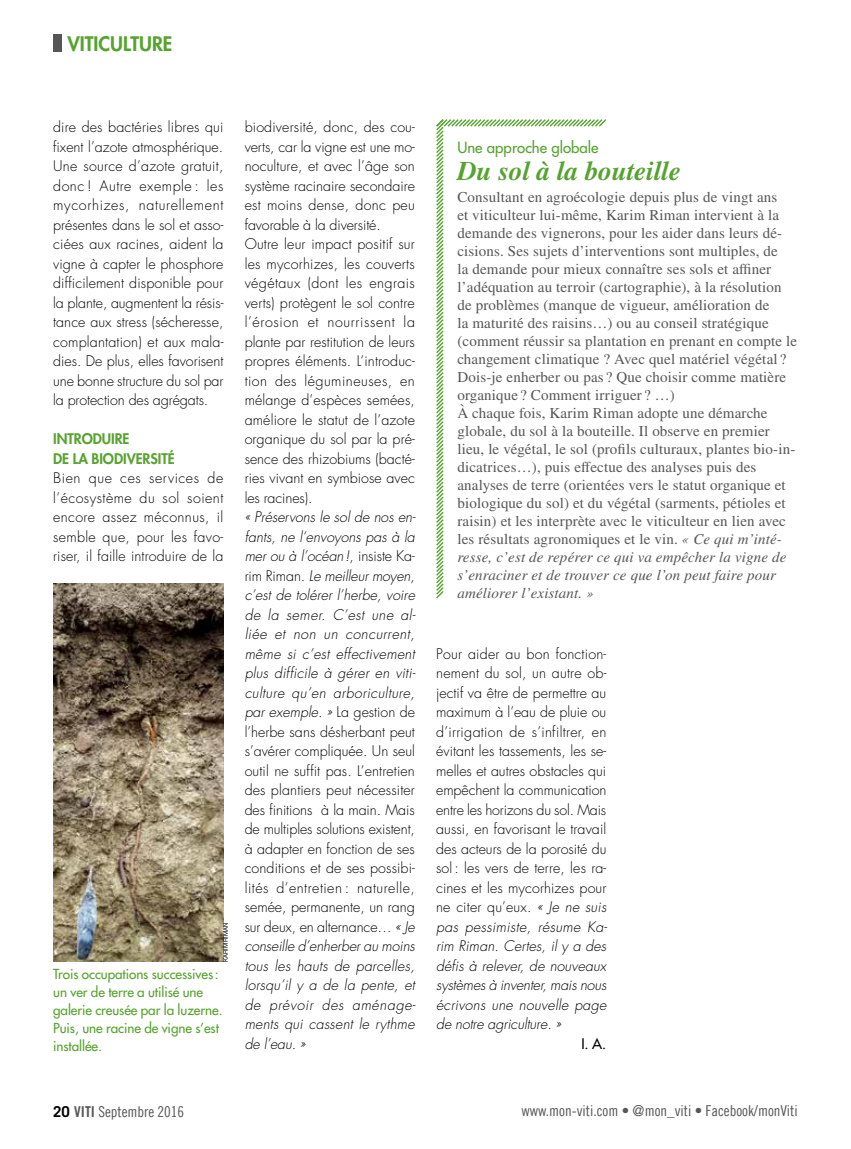
<style>
.page{position:relative;width:851px;height:1149px;background:#fff}
.page>*{position:absolute;margin:0;border:0;box-sizing:border-box;transform-origin:0 0}
.t1{font:italic 700 27px "STIX General";color:#56a32f}
.t2{font:800 19.5px "Futura Std";color:#56a32f}
.t3{font:15px/18px "STIX General";letter-spacing:.01em;color:#565655}
.t4{font:15px "Trade Gothic LT Com Cn 18";color:#565655}
.t5{font:500 15px "Futura Std";color:#56a32f}
.t6{font:300 14.25px/19.5px "Futura Std";letter-spacing:.01em;color:#000;text-align:justify}
.t7{font:italic 300 14.25px/19.5px "Futura Std";letter-spacing:.015em;color:#000;text-align:justify}
.t8{font:800 14.25px/19.5px "Futura Std";letter-spacing:-.005em;color:#56a32f}
.t9{font:500 14.25px "Futura Std";color:#000}
.t10{font:500 13.5px/18px "Futura Std";letter-spacing:-.005em;color:#56a32f}
.t11{font:6px "Helvetica Neue LT Com";letter-spacing:-.005em;color:#000}
.s1{font-style:normal}
.s2{font-style:italic}
.s3{font-family:"Trade Gothic LT Com";font-weight:700;color:#000}
.s4{font-family:"Trade Gothic LT Com Bd Cn 20"}
</style>
<div class="page">
<div style="left:53px;top:34px;width:9px;height:17px;background:#565655"></div>
<svg style="left:436px;top:119px;width:171px;height:480px"></svg>
<img style="left:53px;top:583px;width:170px;height:378px">
<h2 class="t2" style="left:67px;top:31px;width:95px">VITICULTURE</h2>
<p class="t6" style="left:53px;top:117px;width:172px">dire des bactéries libres qui fixent l’azote atmosphérique.<br>Une source d’azote gratuit, donc ! Autre exemple : les mycorhizes, naturellement présentes dans le sol et asso&shy;ciées aux racines, aident la vigne à capter le phosphore difficilement disponible pour la plante, augmentent la résis&shy;tance aux stress (sécheresse, complantation) et aux mala&shy;dies. De plus, elles favorisent une bonne structure du sol par la protection des agrégats.</p>
<p class="t8" style="left:53px;top:429px;width:123px">INTRODUIRE<br>DE LA BIODIVERSITÉ</p>
<p class="t6" style="left:53px;top:468px;width:172px">Bien que ces services de l’écosystème du sol soient encore assez méconnus, il semble que, pour les favo&shy;riser, il faille introduire de la</p>
<p class="t11" style="left:222px;top:961px;width:41px;rotate:-90deg">Karim Riman</p>
<p class="t10" style="left:53px;top:964px;width:171px">Trois occupations successives: un ver de terre a utilisé une galerie creusée par la luzerne.<br>Puis, une racine de vigne s’est installée.</p>
<p class="t6" style="left:244px;top:117px;width:172px;text-align:left">biodiversité, donc, des cou&shy;verts, car la vigne est une mo&shy;noculture, et avec l’âge son système racinaire secondaire est moins dense, donc peu favorable à la diversité.<br>Outre leur impact positif sur les mycorhizes, les couverts végétaux (dont les engrais verts) protègent le sol contre l’érosion et nourrissent la plante par restitution de leurs propres éléments. L’introduc&shy;tion des légumineuses, en mélange d’espèces semées, améliore le statut de l’azote organique du sol par la pré&shy;sence des rhizobiums (bacté&shy;ries vivant en symbiose avec les racines).</p>
<p class="t7" style="left:244px;top:507px;width:172px">« Préservons le sol de nos en&shy;fants, ne l’envoyons pas à la mer ou à l’océan!<span class="s1">, insiste Ka&shy;rim Riman.</span> Le meilleur moyen, c’est de tolérer l’herbe, voire de la semer. C’est une al&shy;liée et non un concurrent, même si c’est effectivement plus difficile à gérer en viti&shy;culture qu’en arboriculture, par exemple. » <span class="s1">La gestion de l’herbe sans désherbant peut s’avérer compliquée. Un seul outil ne suffit pas. L’entretien des plantiers peut nécessiter des finitions à la main. Mais de multiples solutions existent, à adapter en fonction de ses conditions et de ses possibi&shy;lités d’entretien : naturelle, semée, permanente, un rang sur deux, en alternance…</span> « Je conseille d’enherber au moins tous les hauts de parcelles, lorsqu’il y a de la pente, et de prévoir des aménage&shy;ments qui cassent le rythme de l’eau. »</p>
<p class="t5" style="left:457px;top:138px;width:143px">Une approche globale</p>
<h1 class="t1" style="left:457px;top:153px;width:225px">Du sol à la bouteille</h1>
<p class="t3" style="left:457px;top:189px;width:341px">Consultant en agroécologie depuis plus de vingt ans<br>et viticulteur lui-même, Karim Riman intervient à la demande des vignerons, pour les aider dans leurs dé&shy;cisions. Ses sujets d’interventions sont multiples, de<br>la demande pour mieux connaître ses sols et affiner l’adéquation au terroir (cartographie), à la résolution de problèmes (manque de vigueur, amélioration de<br>la maturité des raisins…) ou au conseil stratégique (comment réussir sa plantation en prenant en compte le changement climatique ? Avec quel matériel végétal ?<br>Dois-je enherber ou pas ? Que choisir comme matière organique ? Comment irriguer ? …)<br>À chaque fois, Karim Riman adopte une démarche globale, du sol à la bouteille. Il observe en premier lieu, le végétal, le sol (profils culturaux, plantes bio-in&shy;dicatrices…), puis effectue des analyses puis des analyses de terre (orientées vers le statut organique et biologique du sol) et du végétal (sarments, pétioles et raisin) et les interprète avec le viticulteur en lien avec les résultats agronomiques et le vin. <span class="s2">« Ce qui m’inté&shy;resse, c’est de repérer ce qui va empêcher la vigne de s’enraciner et de trouver ce que l’on peut faire pour améliorer l’existant. »</span></p>
<p class="t6" style="left:436px;top:644px;width:172px">Pour aider au bon fonction&shy;nement du sol, un autre ob&shy;jectif va être de permettre au maximum à l’eau de pluie ou d’irrigation de s’infiltrer, en évitant les tassements, les se&shy;melles et autres obstacles qui empêchent la communication entre les horizons du sol. Mais aussi, en favorisant le travail des acteurs de la porosité du sol: les vers de terre, les ra&shy;cines et les mycorhizes pour ne citer qu’eux. <span class="s2">« Je ne suis pas pessimiste, résume Ka&shy;rim Riman. Certes, il y a des défis à relever, de nouveaux systèmes à inventer, mais nous écrivons une nouvelle page de notre agriculture. »</span></p>
<p class="t9" style="left:581px;top:1034px;width:26px">I. A.</p>
<p class="t4" style="left:53px;top:1102px;width:132px"><span class="s3">20</span> <span class="s4">Viti</span> Septembre 2016</p>
<p class="t4" style="left:521px;top:1101px;width:278px">www.mon-viti.com • @mon_viti • Facebook/monViti</p>
</div>
